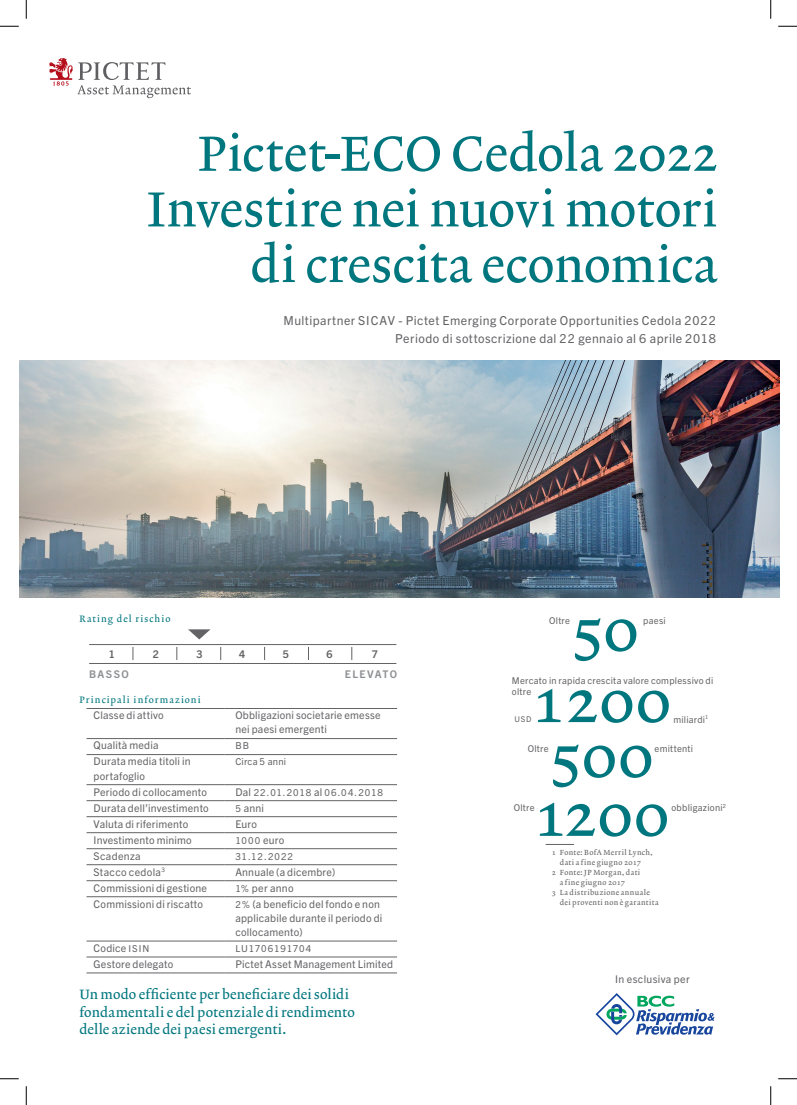
<style>
.page{position:relative;width:797px;height:1105px;background:#fff}
.page>*{position:absolute;margin:0;border:0;box-sizing:border-box;transform-origin:0 0}
.Powerfacts{font:62.5px "Lexicon No 2 A Roman Osf";letter-spacing:.01em;color:#00767e}
.Column_text{font:62.5px "Lexicon No 2 A Roman Osf";color:#00767e}
.t1{font:50px "Lexicon No 2 A Roman Txt";letter-spacing:.005em;color:#00767e}
.t2{font:13.75px "Lexicon No 2 A Roman Txt";letter-spacing:.01em;color:#00767e}
.t3{font:12.38px "Trade Gothic Next LT Pro";letter-spacing:.04em;color:#636366}
.Column_text-2{font:10.62px/14px "Trade Gothic Next LT Pro";letter-spacing:.02em;color:#636366}
.t4{font:700 10.62px "Trade Gothic Next LT Pro";letter-spacing:.125em;color:#8e9093}
.t5{font:700 10.62px "Trade Gothic Next LT Pro";color:#636366}
.Column_text-3{font:9.62px "Trade Gothic Next LT Pro";letter-spacing:.085em;color:#636366}
.Column_text-4{font:9.62px "Trade Gothic Next LT Pro";letter-spacing:.02em;color:#636366}
.Powerfacts_legend{font:9.38px/11.2px "Trade Gothic Next LT Pro";letter-spacing:.025em;color:#636366}
.Column_subtitel{font:9.38px "Lexicon No 2 A Roman Txt";letter-spacing:.12em;color:#00767e}
.Powerfacts_legend-2{font:7.88px "Trade Gothic Next LT Pro";color:#636366}
.Footnotes{font:7.5px/10px "Lexicon No 2 A Roman Osf";letter-spacing:.05em;color:#636366;text-align:center}
.s1{font-size:10.62px}
.s2{font-size:9.62px}
</style>
<div class="page">
<img style="left:19px;top:360px;width:760px;height:238px">
<svg style="left:595px;top:993px;width:119px;height:42px"></svg>
<hr style="left:86px;top:708px;width:139px;height:1px;background:#636366">
<hr style="left:225px;top:708px;width:172px;height:1px;background:#636366">
<hr style="left:86px;top:738px;width:139px;height:1px;background:#636366">
<hr style="left:86px;top:754px;width:139px;height:1px;background:#636366">
<hr style="left:86px;top:784px;width:139px;height:1px;background:#636366">
<hr style="left:86px;top:800px;width:139px;height:1px;background:#636366">
<hr style="left:86px;top:816px;width:139px;height:1px;background:#636366">
<hr style="left:86px;top:832px;width:139px;height:1px;background:#636366">
<hr style="left:86px;top:848px;width:139px;height:1px;background:#636366">
<hr style="left:86px;top:864px;width:139px;height:1px;background:#636366">
<hr style="left:225px;top:738px;width:172px;height:1px;background:#636366">
<hr style="left:225px;top:754px;width:172px;height:1px;background:#636366">
<hr style="left:225px;top:784px;width:172px;height:1px;background:#636366">
<hr style="left:225px;top:800px;width:172px;height:1px;background:#636366">
<hr style="left:225px;top:816px;width:172px;height:1px;background:#636366">
<hr style="left:225px;top:832px;width:172px;height:1px;background:#636366">
<hr style="left:225px;top:848px;width:172px;height:1px;background:#636366">
<hr style="left:225px;top:864px;width:172px;height:1px;background:#636366">
<hr style="left:86px;top:880px;width:139px;height:1px;background:#636366">
<hr style="left:225px;top:880px;width:172px;height:1px;background:#636366">
<hr style="left:86px;top:896px;width:139px;height:1px;background:#636366">
<hr style="left:225px;top:896px;width:172px;height:1px;background:#636366">
<hr style="left:86px;top:941px;width:139px;height:1px;background:#636366">
<hr style="left:225px;top:941px;width:172px;height:1px;background:#636366">
<hr style="left:86px;top:957px;width:139px;height:1px;background:#636366">
<hr style="left:86px;top:973px;width:139px;height:1px;background:#636366">
<hr style="left:225px;top:957px;width:172px;height:1px;background:#636366">
<hr style="left:225px;top:973px;width:172px;height:1px;background:#636366">
<svg style="left:133px;top:647px;width:1px;height:13px"></svg>
<svg style="left:177px;top:647px;width:1px;height:13px"></svg>
<svg style="left:220px;top:647px;width:1px;height:13px"></svg>
<svg style="left:308px;top:647px;width:1px;height:13px"></svg>
<svg style="left:264px;top:647px;width:1px;height:13px"></svg>
<hr style="left:89px;top:644px;width:307px;height:1px;background:#636366">
<hr style="left:89px;top:663px;width:307px;height:1px;background:#636366">
<svg style="left:351px;top:647px;width:1px;height:13px"></svg>
<svg style="left:188px;top:629px;width:22px;height:10px"></svg>
<svg style="left:545px;top:844px;width:29px;height:1px"></svg>
<svg style="left:49px;top:58px;width:142px;height:40px"></svg>
<svg style="left:0;top:25px;width:19px;height:2px"></svg>
<svg style="left:778px;top:25px;width:19px;height:2px"></svg>
<svg style="left:0;top:1078px;width:19px;height:1px"></svg>
<svg style="left:778px;top:1078px;width:19px;height:1px"></svg>
<svg style="left:25px;top:0;width:2px;height:19px"></svg>
<svg style="left:25px;top:1086px;width:2px;height:19px"></svg>
<svg style="left:770px;top:0;width:1px;height:19px"></svg>
<svg style="left:770px;top:1086px;width:1px;height:19px"></svg>
<p class="t1" style="left:198px;top:124px;width:521px">Pictet-ECO Cedola 2022</p>
<p class="t1" style="left:147px;top:180px;width:572px">Investire nei nuovi motori</p>
<p class="t1" style="left:250px;top:236px;width:468px">di crescita economica</p>
<p class="t3" style="left:283px;top:312px;width:434px">Multipartner SICAV - Pictet Emerging Corporate Opportunities Cedola 2022</p>
<p class="t3" style="left:395px;top:330px;width:322px">Periodo di sottoscrizione dal 22 gennaio al 6 aprile 2018</p>
<p class="Column_subtitel" style="left:79px;top:613px;width:92px">Rating del rischio</p>
<p class="t5" style="left:109px;top:646px;width:8px">1</p>
<p class="t5" style="left:153px;top:646px;width:8px">2</p>
<p class="t5" style="left:196px;top:646px;width:8px">3</p>
<p class="t5" style="left:239px;top:646px;width:8px">4</p>
<p class="t5" style="left:283px;top:646px;width:8px">5</p>
<p class="t5" style="left:326px;top:646px;width:8px">6</p>
<p class="t5" style="left:372px;top:646px;width:8px">7</p>
<p class="t4" style="left:89px;top:666px;width:41px">BASSO</p>
<p class="t4" style="left:345px;top:666px;width:54px">ELEVATO</p>
<p class="Column_subtitel" style="left:79px;top:695px;width:123px">Principali informazioni</p>
<p class="Column_text-2" style="left:94px;top:708px;width:72px">Classe di attivo</p>
<p class="Column_text-2" style="left:235px;top:708px;width:147px">Obbligazioni societarie emesse nei paesi emergenti</p>
<p class="Column_text-2" style="left:94px;top:738px;width:66px">Qualità media</p>
<p class="Column_text-3" style="left:235px;top:739px;width:15px">BB</p>
<p class="Column_text-2" style="left:94px;top:754px;width:98px">Durata media titoli in portafoglio</p>
<p class="Column_text-4" style="left:235px;top:755px;width:52px">Circa 5 anni</p>
<p class="Column_text-2" style="left:94px;top:784px;width:115px">Periodo di collocamento</p>
<p class="Column_text-3" style="left:235px;top:785px;width:149px"><span class="s1">Dal</span> 22.01.2018 <span class="s1">al</span> 06.04.2018</p>
<p class="Column_text-2" style="left:94px;top:800px;width:117px">Durata dell’investimento</p>
<p class="Column_text-2" style="left:235px;top:800px;width:30px"><span class="s2">5</span> anni</p>
<p class="Column_text-2" style="left:94px;top:816px;width:96px">Valuta di riferimento</p>
<p class="Column_text-2" style="left:235px;top:816px;width:23px">Euro</p>
<p class="Column_text-2" style="left:94px;top:832px;width:100px">Investimento minimo</p>
<p class="Column_text-3" style="left:235px;top:833px;width:50px">1000 <span class="s1">euro</span></p>
<p class="Column_text-2" style="left:94px;top:848px;width:49px">Scadenza</p>
<p class="Column_text-3" style="left:235px;top:849px;width:59px">31.12.2022</p>
<p class="Column_text-2" style="left:94px;top:864px;width:73px">Stacco cedola<sup>3</sup></p>
<p class="Column_text-2" style="left:235px;top:864px;width:101px">Annuale (a dicembre)</p>
<p class="Column_text-2" style="left:94px;top:880px;width:115px">Commissioni di gestione</p>
<p class="Column_text-2" style="left:235px;top:880px;width:60px"><span class="s2">1%</span> per anno</p>
<p class="Column_text-2" style="left:94px;top:896px;width:111px">Commissioni di riscatto</p>
<p class="Column_text-2" style="left:235px;top:896px;width:148px"><span class="s2">2%</span> (a beneficio del fondo e non applicabile durante il periodo di collocamento)</p>
<p class="Column_text-2" style="left:94px;top:940px;width:57px">Codice <span class="s2">ISIN</span></p>
<p class="Column_text-3" style="left:235px;top:942px;width:77px">LU1706191704</p>
<p class="Column_text-2" style="left:94px;top:956px;width:81px">Gestore delegato</p>
<p class="Column_text-2" style="left:235px;top:956px;width:159px">Pictet Asset Management Limited</p>
<p class="t2" style="left:79px;top:987px;width:271px">Un modo efficiente per beneficiare dei solidi</p>
<p class="t2" style="left:79px;top:1004px;width:277px">fondamentali e del potenziale di rendimento</p>
<p class="t2" style="left:79px;top:1022px;width:208px">delle aziende dei paesi emergenti.</p>
<p class="Powerfacts_legend" style="left:549px;top:615px;width:22px">Oltre</p>
<p class="Powerfacts_legend" style="left:643px;top:615px;width:24px">paesi</p>
<p class="Column_text" style="left:570px;top:593px;width:69px">50</p>
<p class="Powerfacts" style="left:531px;top:664px;width:141px">1200</p>
<p class="Powerfacts" style="left:548px;top:719px;width:106px">500</p>
<p class="Powerfacts" style="left:533px;top:778px;width:138px">1200</p>
<p class="Powerfacts_legend" style="left:512px;top:674px;width:203px">Mercato in rapida crescita valore complessivo di oltre</p>
<p class="Powerfacts_legend-2" style="left:514px;top:714px;width:18px">USD</p>
<p class="Powerfacts_legend" style="left:673px;top:713px;width:36px">miliardi<sup>1</sup></p>
<p class="Powerfacts_legend" style="left:527px;top:742px;width:22px">Oltre</p>
<p class="Powerfacts_legend" style="left:654px;top:742px;width:40px">emittenti</p>
<p class="Powerfacts_legend" style="left:671px;top:801px;width:56px">obbligazioni<sup>2</sup></p>
<p class="Powerfacts_legend" style="left:513px;top:801px;width:22px">Oltre</p>
<p class="Footnotes" style="left:552px;top:847px;width:102px">1 Fonte: BofA Merril Lynch, dati a fine giugno 2017</p>
<p class="Footnotes" style="left:552px;top:867px;width:90px">2 Fonte: JP Morgan, dati</p>
<p class="Footnotes" style="left:560px;top:877px;width:67px">a fine giugno 2017</p>
<p class="Footnotes" style="left:552px;top:887px;width:100px">3 La distribuzione annuale</p>
<p class="Footnotes" style="left:560px;top:897px;width:100px">dei proventi non è garantita</p>
<p class="Column_text-2" style="left:615px;top:972px;width:76px">In esclusiva per</p>
</div>
